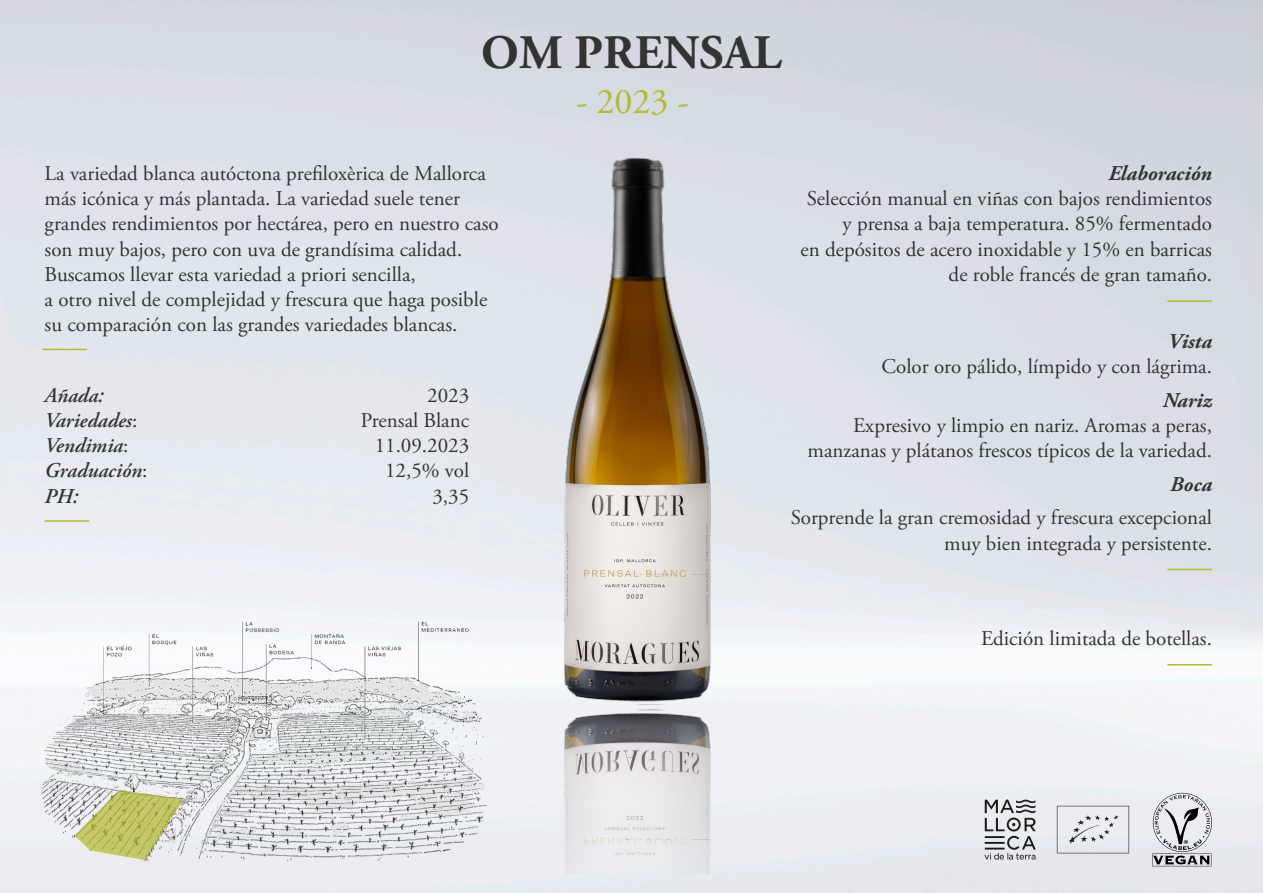
<style>
.page{position:relative;width:1263px;height:893px;background:#fff}
.page>*{position:absolute;margin:0;border:0;box-sizing:border-box;transform-origin:0 0}
.t1{font:700 48px "Adobe Garamond Pro";color:#333}
.t2{font:36px "Adobe Garamond Pro";color:#b5ba2e}
.t3{font:21px/25.2px "Adobe Garamond Pro";color:#333;text-align:right}
.t4{font:italic 600 21px "Adobe Garamond Pro";color:#333}
.t5{font:italic 700 21px "Adobe Garamond Pro";color:#333}
.s1{font-weight:400;font-style:normal}
</style>
<div class="page">
<img style="left:500px;top:146px;width:268px;height:428px">
<hr style="left:45px;top:520px;width:44px;height:2px;background:#b5ba2e">
<hr style="left:43px;top:349px;width:44px;height:1px;background:#b5ba2e">
<hr style="left:1167px;top:569px;width:45px;height:1px;background:#b5ba2e">
<hr style="left:1167px;top:664px;width:45px;height:1px;background:#b5ba2e">
<img style="left:15px;top:606px;width:485px;height:267px">
<svg style="left:74px;top:790px;width:110px;height:70px"></svg>
<svg style="left:1152px;top:793px;width:60px;height:73px"></svg>
<svg style="left:984px;top:799px;width:52px;height:61px"></svg>
<svg style="left:1057px;top:806px;width:72px;height:47px"></svg>
<hr style="left:1167px;top:300px;width:45px;height:2px;background:#b5ba2e">
<img style="left:500px;top:574px;width:268px;height:301px">
<p class="t1" style="left:481px;top:25px;width:302px">OM PRENSAL</p>
<p class="t2" style="left:576px;top:80px;width:115px">- 2023 -</p>
<p class="t3" style="left:45px;top:161px;width:455px;text-align:left">La variedad blanca autóctona prefiloxèrica de Mallorca más icónica y más plantada. La variedad suele tener grandes rendimientos por hectárea, pero en nuestro caso son muy bajos, pero con uva de grandísima calidad.<br>Buscamos llevar esta variedad a priori sencilla,<br>a otro nivel de complejidad y frescura que haga posible su comparación con las grandes variedades blancas.</p>
<p class="t4" style="left:45px;top:383px;width:60px">Añada:</p>
<p class="t3" style="left:427px;top:383px;width:43px">2023</p>
<p class="t4" style="left:45px;top:408px;width:94px">Variedades<span class="s1">:</span></p>
<p class="t3" style="left:361px;top:408px;width:110px">Prensal Blanc</p>
<p class="t4" style="left:45px;top:433px;width:85px">Vendimia<span class="s1">:</span></p>
<p class="t3" style="left:375px;top:434px;width:96px">11.09.2023</p>
<p class="t4" style="left:45px;top:459px;width:104px">Graduación<span class="s1">:</span></p>
<p class="t3" style="left:385px;top:459px;width:86px">12,5% vol</p>
<p class="t4" style="left:45px;top:484px;width:35px">PH:</p>
<p class="t3" style="left:432px;top:484px;width:38px">3,35</p>
<p class="t5" style="left:1108px;top:161px;width:105px">Elaboración</p>
<p class="t3" style="left:800px;top:187px;width:413px">Selección manual en viñas con bajos rendimientos y prensa a baja temperatura. 85% fermentado<br>en depósitos de acero inoxidable y 15% en barricas de roble francés de gran tamaño.</p>
<p class="t5" style="left:1168px;top:329px;width:46px">Vista</p>
<p class="t3" style="left:882px;top:354px;width:332px">Color oro pálido, límpido y con lágrima.</p>
<p class="t5" style="left:1163px;top:388px;width:51px">Nariz</p>
<p class="t3" style="left:807px;top:413px;width:406px">Expresivo y limpio en nariz. Aromas a peras, manzanas y plátanos frescos típicos de la variedad.</p>
<p class="t5" style="left:1170px;top:472px;width:43px">Boca</p>
<p class="t3" style="left:791px;top:506px;width:423px">Sorprende la gran cremosidad y frescura excepcional muy bien integrada y persistente.</p>
<p class="t3" style="left:981px;top:627px;width:232px">Edición limitada de botellas.</p>
</div>
